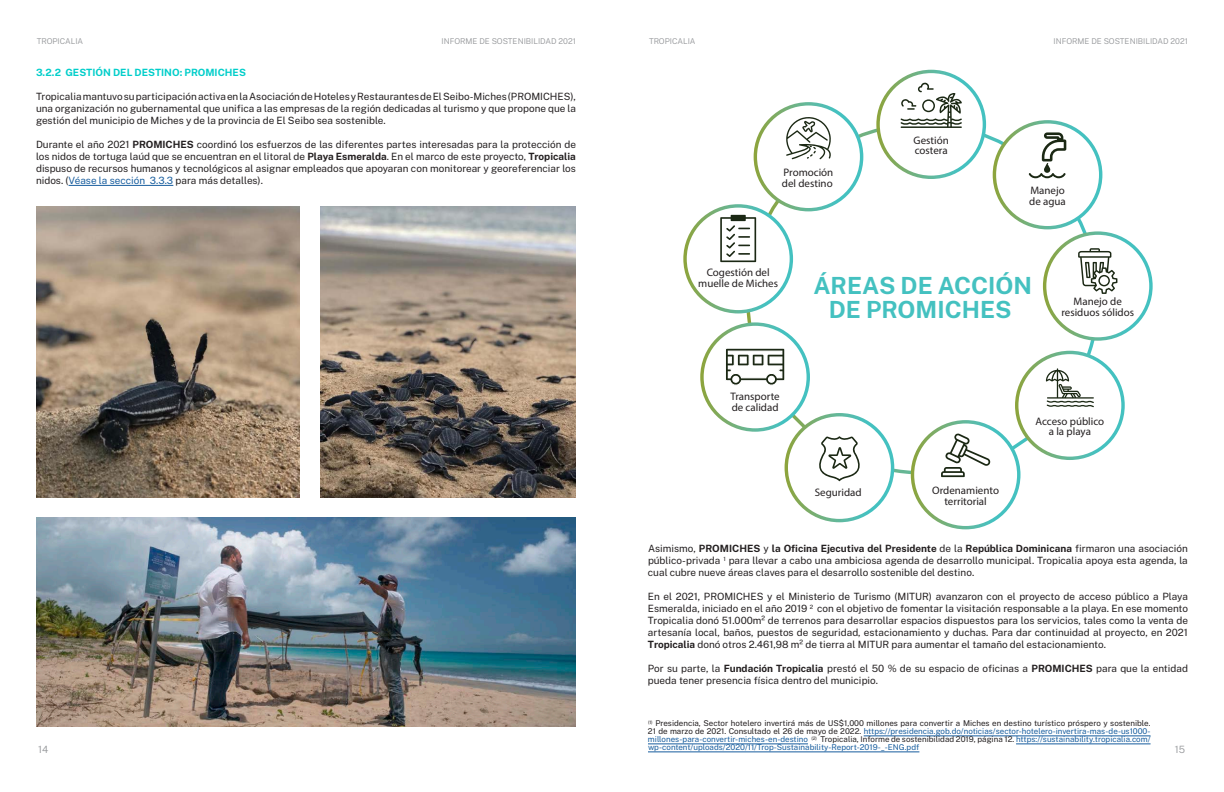
<style>
.page{position:relative;width:1224px;height:792px;background:#fff}
.page>*{position:absolute;margin:0;border:0;box-sizing:border-box;transform-origin:0 0}
.t1{font:700 23.6px/23.6px "Public Sans";color:#44c1c0;text-align:center}
.t2{font:10.9px/10.9px "Myriad Pro";color:#231f20}
.t3{font:10px/12px "Public Sans";color:#231f20;text-align:justify}
.t4{font:700 10px "Public Sans";color:#00ceca}
.t5{font:300 10px "Public Sans";color:#939598}
.t6{font:8px/8px "Public Sans";color:#175d9e;text-align:justify}
.t7{font:300 8px "Public Sans";color:#939598}
.s1{font-weight:700}
.s2{color:#175d9e}
.s3{color:#231f20}
</style>
<div class="page">
<hr style="left:69px;top:185px;width:104px;height:1px;background:#175d9e">
<hr style="left:864px;top:736px;width:287px;height:1px;background:#175d9e">
<hr style="left:648px;top:744px;width:160px;height:1px;background:#175d9e">
<hr style="left:1016px;top:744px;width:135px;height:1px;background:#175d9e">
<hr style="left:648px;top:752px;width:271px;height:1px;background:#175d9e">
<div style="left:876px;top:70px;width:110px;height:109px;border:3px solid #fff;border-radius:50%"></div>
<svg style="left:901px;top:83px;width:61px;height:45px"></svg>
<div style="left:993px;top:120px;width:109px;height:109px;border:3px solid #fff;border-radius:50%"></div>
<svg style="left:1029px;top:132px;width:37px;height:46px"></svg>
<div style="left:1043px;top:231px;width:110px;height:110px;border:3px solid #fff;border-radius:50%"></div>
<svg style="left:1078px;top:248px;width:39px;height:46px"></svg>
<div style="left:1015px;top:351px;width:110px;height:109px;border:3px solid #fff;border-radius:50%"></div>
<svg style="left:1046px;top:368px;width:48px;height:39px"></svg>
<div style="left:911px;top:420px;width:110px;height:109px;border:3px solid #fff;border-radius:50%"></div>
<svg style="left:941px;top:433px;width:49px;height:44px"></svg>
<div style="left:785px;top:413px;width:109px;height:109px;border:3px solid #fff;border-radius:50%"></div>
<svg style="left:819px;top:436px;width:41px;height:45px"></svg>
<div style="left:700px;top:322px;width:110px;height:110px;border:3px solid #fff;border-radius:50%"></div>
<svg style="left:726px;top:348px;width:59px;height:37px"></svg>
<div style="left:683px;top:204px;width:110px;height:109px;border:3px solid #fff;border-radius:50%"></div>
<svg style="left:720px;top:215px;width:36px;height:47px"></svg>
<div style="left:754px;top:102px;width:109px;height:109px;border:3px solid #fff;border-radius:50%"></div>
<svg style="left:786px;top:117px;width:45px;height:42px"></svg>
<img style="left:36px;top:517px;width:540px;height:210px">
<img style="left:36px;top:206px;width:264px;height:292px">
<img style="left:320px;top:206px;width:256px;height:292px">
<p class="t7" style="left:37px;top:35px;width:48px">TROPICALIA</p>
<p class="t7" style="left:442px;top:35px;width:136px">INFORME DE SOSTENIBILIDAD 2021</p>
<p class="t4" style="left:36px;top:65px;width:211px">3.2.2 GESTIÓN DEL DESTINO: PROMICHES</p>
<p class="t3" style="left:36px;top:89px;width:542px">Tropicalia mantuvo su participación activa en la Asociación de Hoteles y Restaurantes de El Seibo-Miches (PROMICHES), una organización no gubernamental que unifica a las empresas de la región dedicadas al turismo y que propone que la gestión del municipio de Miches y de la provincia de El Seibo sea sostenible.</p>
<p class="t3" style="left:36px;top:137px;width:542px">Durante el año 2021 <span class="s1">PROMICHES</span> coordinó los esfuerzos de las diferentes partes interesadas para la protección de los nidos de tortuga laúd que se encuentran en el litoral de <span class="s1">Playa Esmeralda</span>. En el marco de este proyecto, <span class="s1">Tropicalia </span>dispuso de recursos humanos y tecnológicos al asignar empleados que apoyaran con monitorear y georeferenciar los nidos. (<span class="s2">Véase la sección 3.3.3</span> para más detalles).</p>
<p class="t5" style="left:38px;top:742px;width:12px">14</p>
<p class="t7" style="left:649px;top:35px;width:48px">TROPICALIA</p>
<p class="t7" style="left:1054px;top:35px;width:136px">INFORME DE SOSTENIBILIDAD 2021</p>
<p class="t2" style="left:782px;top:167px;width:53px">Promoción del destino</p>
<p class="t2" style="left:914px;top:134px;width:37px">Gestión costera</p>
<p class="t2" style="left:1029px;top:185px;width:38px">Manejo de agua</p>
<p class="t2" style="left:698px;top:266px;width:81px;text-align:center">Cogestión del muelle de Miches</p>
<p class="t2" style="left:731px;top:391px;width:51px">Transporte de calidad</p>
<p class="t1" style="left:813px;top:272px;width:220px">ÁREAS DE ACCIÓN<br>DE PROMICHES</p>
<p class="t2" style="left:1061px;top:296px;width:74px;text-align:center">Manejo de residuos sólidos</p>
<p class="t2" style="left:815px;top:487px;width:48px">Seguridad</p>
<p class="t2" style="left:932px;top:485px;width:68px;text-align:center">Ordenamiento territorial</p>
<p class="t2" style="left:1035px;top:415px;width:70px;text-align:center">Acceso público a la playa</p>
<p class="t3" style="left:648px;top:542px;width:541px">Asimismo, <span class="s1">PROMICHES</span> y <span class="s1">la Oficina Ejecutiva del Presidente</span> de la <span class="s1">República Dominicana</span> firmaron una asociación público-privada <sup>1</sup> para llevar a cabo una ambiciosa agenda de desarrollo municipal. Tropicalia apoya esta agenda, la cual cubre nueve áreas claves para el desarrollo sostenible del destino.</p>
<p class="t3" style="left:648px;top:590px;width:542px">En el 2021, PROMICHES y el Ministerio de Turismo (MITUR) avanzaron con el proyecto de acceso público a Playa Esmeralda, iniciado en el año 2019 <sup>2</sup> con el objetivo de fomentar la visitación responsable a la playa. En ese momento Tropicalia donó 51.000m² de terrenos para desarrollar espacios dispuestos para los servicios, tales como la venta de artesanía local, baños, puestos de seguridad, estacionamiento y duchas. Para dar continuidad al proyecto, en 2021<br><span class="s1">Tropicalia</span> donó otros 2.461,98 m² de tierra al MITUR para aumentar el tamaño del estacionamiento.</p>
<p class="t3" style="left:648px;top:662px;width:541px">Por su parte, la <span class="s1">Fundación Tropicalia</span> prestó el 50 % de su espacio de oficinas a <span class="s1">PROMICHES</span> para que la entidad pueda tener presencia física dentro del municipio.</p>
<p class="t6" style="left:648px;top:719px;width:504px"><sup>(1)</sup> <span class="s3">Presidencia, Sector hotelero invertirá más de US$1,000 millones para convertir a Miches en destino turístico próspero y sostenible.<br>21 de marzo de 2021. Consultado el 26 de mayo de 2022.</span> https://presidencia.gob.do/noticias/sector-hotelero-invertira-mas-de-us1000- millones-para-convertir-miches-en-destino <sup>(2)</sup> <span class="s3">Tropicalia, Informe de sostenibilidad 2019, página 12.</span> https://sustainability.tropicalia.com/ wp-content/uploads/2020/11/Trop-Sustainability-Report-2019-_-ENG.pdf</p>
<p class="t5" style="left:1175px;top:742px;width:12px">15</p>
</div>
